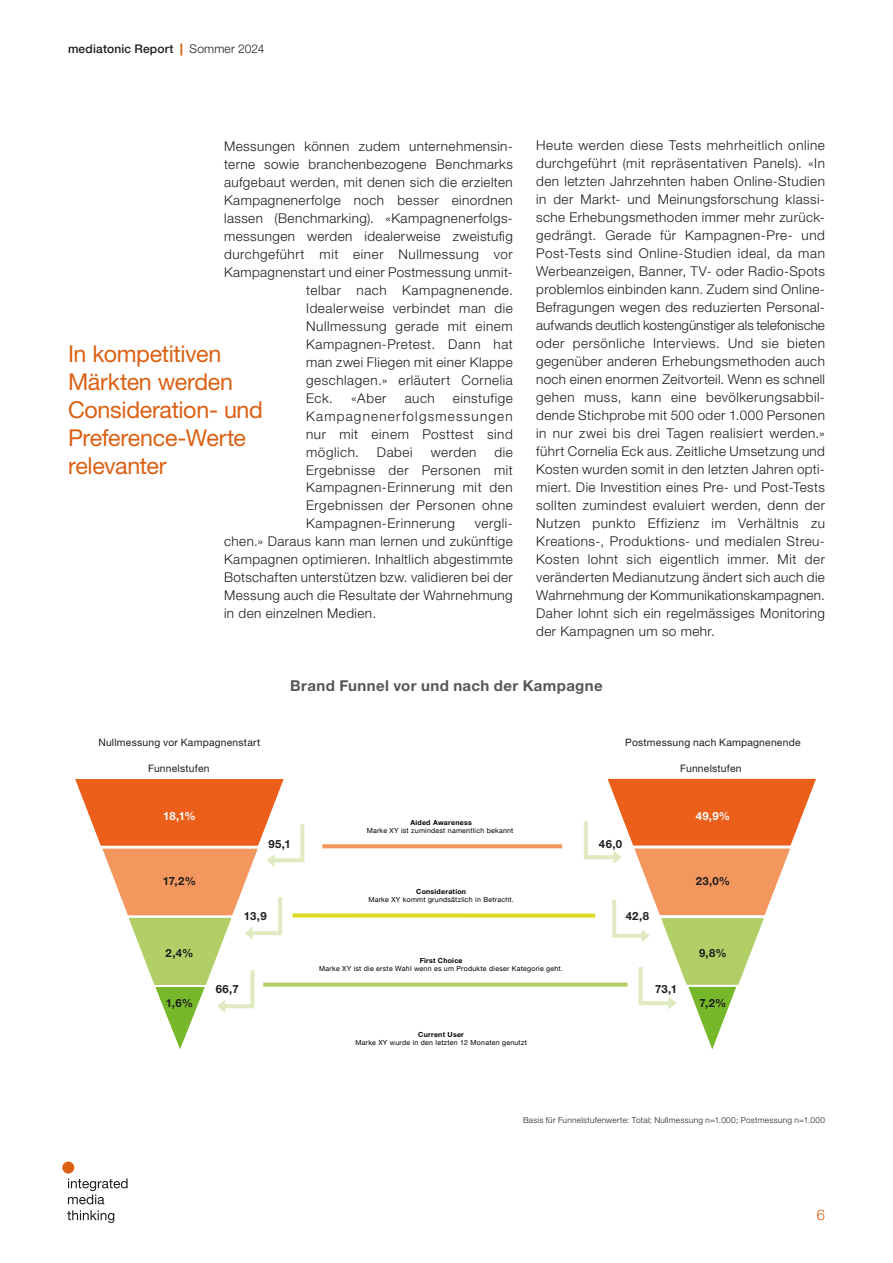
<style>
.page{position:relative;width:893px;height:1263px;background:#fff}
.page>*{position:absolute;margin:0;border:0;box-sizing:border-box;transform-origin:0 0}
.t1{font:23.25px/27.9px "Helvetica Neue LT Std";letter-spacing:-.015em;color:#db6013}
.t2{font:700 15px "Helvetica Neue LT Std";letter-spacing:.025em;color:#575756}
.t3{font:300 14.7px "Helvetica Neue LT Std";color:#db6013}
.t4{font:300 13.5px/18px "Helvetica Neue LT Std";letter-spacing:.03em;color:#1d1d1b;text-align:justify}
.t5{font:500 12px "Helvetica Neue LT Std";letter-spacing:.015em;color:#1d1d1b}
.t6{font:700 11.25px "Helvetica Neue LT Std";letter-spacing:.03em;color:#1d1d1b}
.t7{font:700 11.25px "Helvetica Neue LT Std";color:#fdfdfd}
.t8{font:10.35px "Helvetica Neue LT Std";letter-spacing:.02em;color:#1d1d1b}
.t9{font:300 8.25px "Helvetica Neue LT Std";letter-spacing:.035em;color:#1d1d1b}
.t10{font:7.05px "Helvetica Neue";letter-spacing:.035em;color:#000}
.t11{font:700 7.05px "Helvetica Neue";letter-spacing:.035em;color:#000}
.s1{font-weight:800;color:#db6013}
.s2{font-weight:300}
</style>
<div class="page">
<div style="left:62px;top:1161px;width:12px;height:12px;background:#db6013;border-radius:50%"></div>
<svg style="left:67px;top:1210px;width:47px;height:13px"></svg>
<svg style="left:68px;top:1178px;width:60px;height:26px"></svg>
<svg style="left:584px;top:778px;width:232px;height:271px"></svg>
<svg style="left:75px;top:779px;width:229px;height:270px"></svg>
<svg style="left:322px;top:844px;width:240px;height:4px"></svg>
<div style="left:293px;top:913px;width:302px;height:5px;background:#dcdc24"></div>
<div style="left:263px;top:982px;width:364px;height:5px;background:#b1cf66"></div>
<p class="t5" style="left:68px;top:42px;width:198px">mediatonic Report <span class="s1">|</span> <span class="s2">Sommer 2024</span></p>
<p class="t4" style="left:224px;top:136px;width:290px">Messungen können zudem unternehmensin-</p>
<p class="t4" style="left:224px;top:154px;width:290px">terne sowie branchenbezogene Benchmarks</p>
<p class="t4" style="left:224px;top:172px;width:290px">aufgebaut werden, mit denen sich die erzielten</p>
<p class="t4" style="left:224px;top:190px;width:290px">Kampagnenerfolge noch besser einordnen</p>
<p class="t4" style="left:224px;top:208px;width:289px">lassen (Benchmarking). «Kampagnenerfolgs-</p>
<p class="t4" style="left:224px;top:226px;width:290px">messungen werden idealerweise zweistufig</p>
<p class="t4" style="left:224px;top:244px;width:290px">durchgeführt mit einer Nullmessung vor</p>
<p class="t4" style="left:224px;top:262px;width:290px">Kampagnenstart und einer Postmessung unmit-</p>
<p class="t4" style="left:306px;top:280px;width:208px">telbar nach Kampagnenende.</p>
<p class="t4" style="left:306px;top:298px;width:208px">Idealerweise verbindet man die</p>
<p class="t4" style="left:306px;top:316px;width:208px">Nullmessung gerade mit einem</p>
<p class="t4" style="left:306px;top:334px;width:208px">Kampagnen-Pretest. Dann hat</p>
<p class="t4" style="left:306px;top:352px;width:208px">man zwei Fliegen mit einer Klappe</p>
<p class="t4" style="left:306px;top:370px;width:208px">geschlagen.» erläutert Cornelia</p>
<p class="t4" style="left:306px;top:388px;width:28px">Eck.</p>
<p class="t4" style="left:351px;top:388px;width:37px">«Aber</p>
<p class="t4" style="left:405px;top:388px;width:32px">auch</p>
<h1 class="t1" style="left:68px;top:340px;width:196px">In kompetitiven<br>Märkten werden<br>Consideration- und<br>Preference-Werte relevanter</h1>
<p class="t4" style="left:306px;top:388px;width:208px;text-indent:147px">einstufige Kampagnenerfolgsmessungen nur mit einem Posttest sind möglich.</p>
<p class="t4" style="left:306px;top:442px;width:208px;text-indent:188px">die Ergebnisse der Personen mit Kampagnen-Erinnerung mit den Ergebnissen der Personen ohne Kampagnen-Erinnerung</p>
<p class="t4" style="left:377px;top:442px;width:37px">Dabei</p>
<p class="t4" style="left:431px;top:442px;width:47px">werden</p>
<p class="t4" style="left:224px;top:514px;width:290px;text-indent:251px">vergli&shy;chen.» Daraus kann man lernen und zukünftige Kampagnen optimieren. Inhaltlich abgestimmte Botschaften unterstützen bzw. validieren bei der Messung auch die Resultate der Wahrnehmung in den einzelnen Medien.</p>
<p class="t4" style="left:536px;top:136px;width:290px;text-align:left">Heute werden diese Tests mehrheitlich online durchgeführt (mit repräsentativen Panels). «In den letzten Jahrzehnten haben Online-Studien in der Markt- und Meinungsforschung klassi&shy;sche Erhebungsmethoden immer mehr zurück&shy;gedrängt. Gerade für Kampagnen-Pre- und Post-Tests sind Online-Studien ideal, da man Werbeanzeigen, Banner, TV- oder Radio-Spots problemlos einbinden kann. Zudem sind Online-Befragungen wegen des reduzierten Personal&shy;aufwands deutlich kostengünstiger als telefonische oder persönliche Interviews. Und sie bieten gegenüber anderen Erhebungsmethoden auch noch einen enormen Zeitvorteil. Wenn es schnell gehen muss, kann eine bevölkerungsabbil&shy;dende Stichprobe mit 500 oder 1.000 Personen in nur zwei bis drei Tagen realisiert werden.» führt Cornelia Eck aus. Zeitliche Umsetzung und Kosten wurden somit in den letzten Jahren opti&shy;miert. Die Investition eines Pre- und Post-Tests sollten zumindest evaluiert werden, denn der Nutzen punkto Effizienz im Verhältnis zu Kreations-, Produktions- und medialen Streu-Kosten lohnt sich eigentlich immer. Mit der veränderten Medianutzung ändert sich auch die Wahrnehmung der Kommunikationskampagnen.<br>Daher lohnt sich ein regelmässiges Monitoring der Kampagnen um so mehr.</p>
<p class="t2" style="left:290px;top:676px;width:314px">Brand Funnel vor und nach der Kampagne</p>
<p class="t8" style="left:98px;top:736px;width:164px">Nullmessung vor Kampagnenstart</p>
<p class="t8" style="left:625px;top:736px;width:177px">Postmessung nach Kampagnenende</p>
<p class="t8" style="left:148px;top:762px;width:63px">Funnelstufen</p>
<p class="t8" style="left:680px;top:762px;width:63px">Funnelstufen</p>
<p class="t7" style="left:163px;top:809px;width:34px">18,1%</p>
<p class="t6" style="left:269px;top:837px;width:24px">95,1</p>
<p class="t6" style="left:599px;top:837px;width:25px">46,0</p>
<p class="t7" style="left:696px;top:809px;width:36px">49,9%</p>
<p class="t11" style="left:410px;top:817px;width:63px">Aided Awareness</p>
<p class="t10" style="left:367px;top:826px;width:148px">Marke XY ist zumindest namentlich bekannt</p>
<p class="t6" style="left:163px;top:874px;width:35px">17,2%</p>
<p class="t6" style="left:166px;top:946px;width:29px">2,4%</p>
<p class="t6" style="left:166px;top:995px;width:29px">1,6%</p>
<p class="t11" style="left:416px;top:885px;width:51px">Consideration</p>
<p class="t10" style="left:368px;top:894px;width:147px">Marke XY kommt grundsätzlich in Betracht.</p>
<p class="t6" style="left:244px;top:909px;width:24px">13,9</p>
<p class="t6" style="left:626px;top:909px;width:25px">42,8</p>
<p class="t11" style="left:420px;top:955px;width:44px">First Choice</p>
<p class="t10" style="left:319px;top:963px;width:245px">Marke XY ist die erste Wahl wenn es um Produkte dieser Kategorie geht.</p>
<p class="t6" style="left:216px;top:982px;width:24px">66,7</p>
<p class="t6" style="left:655px;top:982px;width:24px">73,1</p>
<p class="t11" style="left:418px;top:1028px;width:47px">Current User</p>
<p class="t10" style="left:355px;top:1037px;width:173px">Marke XY wurde in den letzten 12 Monaten genutzt</p>
<p class="t6" style="left:696px;top:874px;width:36px">23,0%</p>
<p class="t6" style="left:699px;top:946px;width:29px">9,8%</p>
<p class="t6" style="left:699px;top:995px;width:29px">7,2%</p>
<p class="t9" style="left:523px;top:1115px;width:303px">Basis für Funnelstufenwerte: Total; Nullmessung n=1.000; Postmessung n=1.000</p>
<p class="t3" style="left:817px;top:1206px;width:10px">6</p>
</div>
